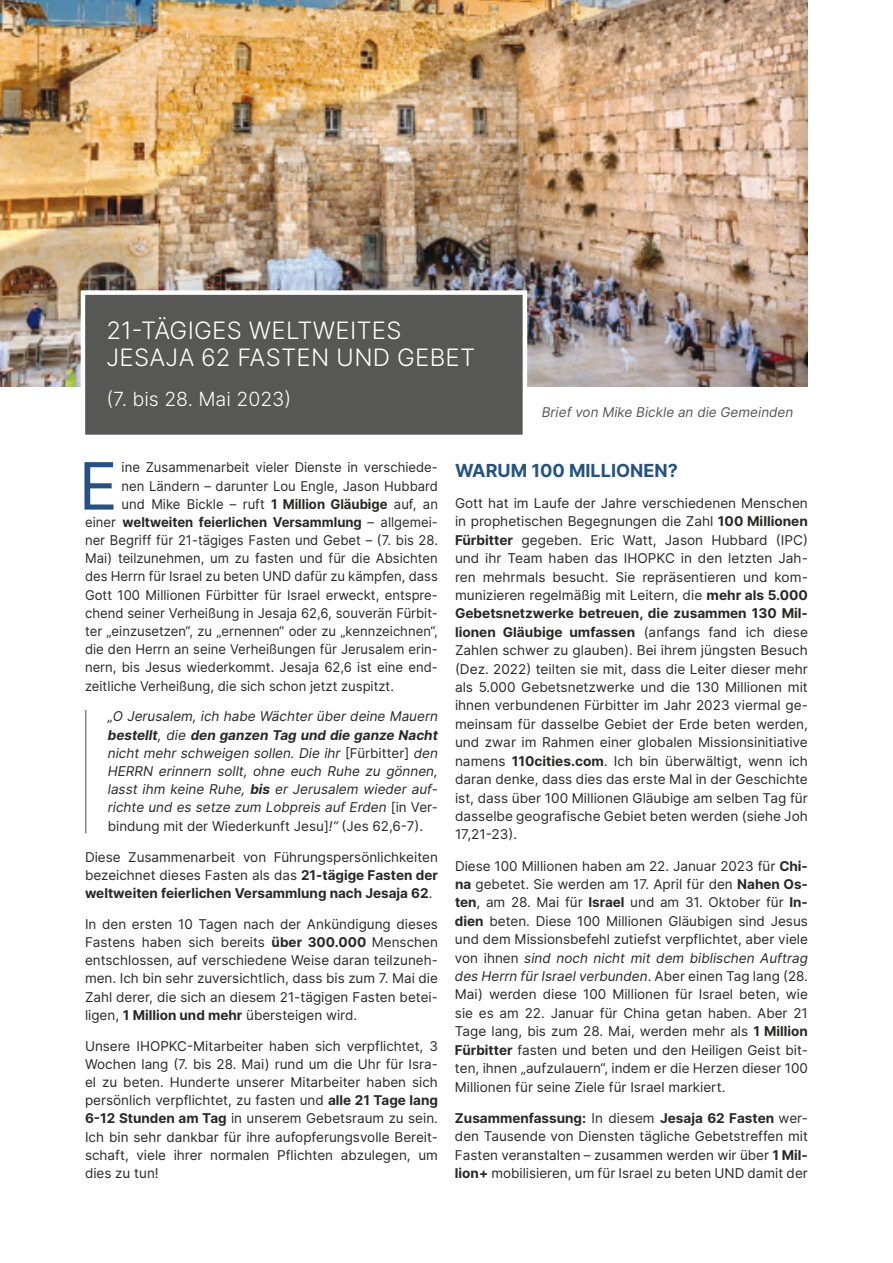
<style>
.page{position:relative;width:893px;height:1263px;background:#fff}
.page>*{position:absolute;margin:0;border:0;box-sizing:border-box;transform-origin:0 0}
.t1{font:65.25px "Inter";color:#235286}
.t2{font:300 24px/27px "Inter";letter-spacing:.01em;color:#fff}
.t3{font:300 19.5px "Inter";color:#fff}
.t4{font:700 18px "Inter";color:#235286}
.t5{font:13.5px/18.5px "Inter";color:#282827;text-align:justify}
.t6{font:italic 13.5px/18.1px "Inter";color:#282827;text-align:justify}
.t7{font:700 13.5px "Inter";color:#282827}
.t8{font:italic 13.5px "Inter";color:#575756}
.s1{font-weight:700}
.s2{font-weight:400}
.s3{font-style:normal}
.s4{font-style:italic}
</style>
<div class="page">
<img style="left:0;top:0;width:808px;height:387px">
<svg style="left:78px;top:288px;width:451px;height:147px;background:#616160"></svg>
<hr style="left:85px;top:710px;width:2px;height:123px;background:#878787">
<h2 class="t2" style="left:106px;top:317px;width:370px">21-TÄGIGES WELTWEITES<br>JESAJA 62 FASTEN UND GEBET</h2>
<h3 class="t3" style="left:106px;top:385px;width:186px">(7. bis 28. Mai 2023)</h3>
<p class="t8" style="left:542px;top:402px;width:253px">Brief von Mike Bickle an die Gemeinden</p>
<h1 class="t1" style="left:79px;top:438px;width:41px">E</h1>
<p class="t5" style="left:122px;top:458px;width:318px">ine Zusammenarbeit vieler Dienste in verschiede-</p>
<p class="t5" style="left:122px;top:476px;width:318px">nen Ländern – darunter Lou Engle, Jason Hubbard</p>
<p class="t5" style="left:122px;top:494px;width:318px">und Mike Bickle – ruft <span class="s1">1 Million Gläubige</span> auf, an</p>
<p class="t7" style="left:85px;top:512px;width:354px"><span class="s2">einer</span> weltweiten feierlichen Versammlung <span class="s2">– allgemei-</span></p>
<p class="t5" style="left:85px;top:531px;width:354px">ner Begriff für 21-tägiges Fasten und Gebet – (7. bis 28.</p>
<p class="t5" style="left:85px;top:549px;width:354px">Mai) teilzunehmen, um zu fasten und für die Absichten</p>
<p class="t5" style="left:85px;top:567px;width:354px">des Herrn für Israel zu beten UND dafür zu kämpfen, dass</p>
<p class="t5" style="left:85px;top:585px;width:354px">Gott 100 Millionen Fürbitter für Israel erweckt, entspre-</p>
<p class="t5" style="left:85px;top:603px;width:354px">chend seiner Verheißung in Jesaja 62,6, souverän Fürbit-</p>
<p class="t5" style="left:85px;top:621px;width:354px">ter „einzusetzen“, zu „ernennen“ oder zu „kennzeichnen“,</p>
<p class="t5" style="left:85px;top:640px;width:354px">die den Herrn an seine Verheißungen für Jerusalem erin-</p>
<p class="t5" style="left:85px;top:658px;width:354px">nern, bis Jesus wiederkommt. Jesaja 62,6 ist eine end-</p>
<p class="t5" style="left:85px;top:676px;width:310px">zeitliche Verheißung, die sich schon jetzt zuspitzt.</p>
<p class="t6" style="left:108px;top:707px;width:332px">„O Jerusalem, ich habe Wächter über deine Mauern <span class="s1">bestellt</span>, die <span class="s1">den ganzen Tag und die ganze Nacht </span>nicht mehr schweigen sollen. Die ihr <span class="s3">[Fürbitter]</span> den HERRN erinnern sollt, ohne euch Ruhe zu gönnen, lasst ihm keine Ruhe, <span class="s1">bis</span> er Jerusalem wieder auf&shy;richte und es setze zum Lobpreis auf Erden <span class="s3">[in Ver&shy;bindung mit der Wiederkunft Jesu]</span>!“ <span class="s3">(Jes 62,6-7).</span></p>
<p class="t5" style="left:85px;top:847px;width:354px">Diese Zusammenarbeit von Führungspersönlichkeiten bezeichnet dieses Fasten als das <span class="s1">21-tägige Fasten der weltweiten feierlichen Versammlung nach Jesaja 62</span>.</p>
<p class="t5" style="left:85px;top:914px;width:354px">In den ersten 10 Tagen nach der Ankündigung dieses Fastens haben sich bereits <span class="s1">über 300.000</span> Menschen entschlossen, auf verschiedene Weise daran teilzuneh&shy;men. Ich bin sehr zuversichtlich, dass bis zum 7. Mai die Zahl derer, die sich an diesem 21-tägigen Fasten betei&shy;ligen, <span class="s1">1 Million und mehr</span> übersteigen wird.</p>
<p class="t5" style="left:85px;top:1036px;width:354px">Unsere IHOPKC-Mitarbeiter haben sich verpflichtet, 3<br>Wochen lang (7. bis 28. Mai) rund um die Uhr für Isra&shy;el zu beten. Hunderte unserer Mitarbeiter haben sich persönlich verpflichtet, zu fasten und <span class="s1">alle 21 Tage lang 6-12 Stunden am Tag</span> in unserem Gebetsraum zu sein.<br>Ich bin sehr dankbar für ihre aufopferungsvolle Bereit&shy;schaft, viele ihrer normalen Pflichten abzulegen, um dies zu tun!</p>
<h3 class="t4" style="left:455px;top:457px;width:224px">WARUM 100 MILLIONEN?</h3>
<p class="t5" style="left:455px;top:493px;width:354px">Gott hat im Laufe der Jahre verschiedenen Menschen in prophetischen Begegnungen die Zahl <span class="s1">100 Millionen Fürbitter</span> gegeben. Eric Watt, Jason Hubbard (IPC) und ihr Team haben das IHOPKC in den letzten Jah&shy;ren mehrmals besucht. Sie repräsentieren und kom&shy;munizieren regelmäßig mit Leitern, die <span class="s1">mehr als 5.000<br>Gebetsnetzwerke betreuen, die zusammen 130 Mil&shy;lionen Gläubige umfassen</span> (anfangs fand ich diese Zahlen schwer zu glauben). Bei ihrem jüngsten Besuch (Dez. 2022) teilten sie mit, dass die Leiter dieser mehr als 5.000 Gebetsnetzwerke und die 130 Millionen mit ihnen verbundenen Fürbitter im Jahr 2023 viermal ge&shy;meinsam für dasselbe Gebiet der Erde beten werden, und zwar im Rahmen einer globalen Missionsinitiative namens <span class="s1">110cities.com</span>. Ich bin überwältigt, wenn ich daran denke, dass dies das erste Mal in der Geschichte ist, dass über 100 Millionen Gläubige am selben Tag für dasselbe geografische Gebiet beten werden (siehe Joh 17,21-23).</p>
<p class="t5" style="left:455px;top:856px;width:354px">Diese 100 Millionen haben am 22. Januar 2023 für <span class="s1">Chi&shy;na</span> gebetet. Sie werden am 17. April für den <span class="s1">Nahen Os&shy;ten</span>, am 28. Mai für <span class="s1">Israel</span> und am 31. Oktober für <span class="s1">In&shy;dien</span> beten. Diese 100 Millionen Gläubigen sind Jesus und dem Missionsbefehl zutiefst verpflichtet, aber viele von ihnen <span class="s4">sind noch nicht mit dem biblischen Auftrag des Herrn für Israel verbunden</span>. Aber einen Tag lang (28.<br>Mai) werden diese 100 Millionen für Israel beten, wie sie es am 22. Januar für China getan haben. Aber 21<br>Tage lang, bis zum 28. Mai, werden mehr als <span class="s1">1 Million Fürbitter</span> fasten und beten und den Heiligen Geist bit&shy;ten, ihnen „aufzulauern“, indem er die Herzen dieser 100<br>Millionen für seine Ziele für Israel markiert.</p>
<p class="t5" style="left:455px;top:1108px;width:354px"><span class="s1">Zusammenfassung:</span> In diesem <span class="s1">Jesaja 62 Fasten</span> wer&shy;den Tausende von Diensten tägliche Gebetstreffen mit Fasten veranstalten – zusammen werden wir über <span class="s1">1 Mil&shy;lion+</span> mobilisieren, um für Israel zu beten UND damit der</p>
</div>
